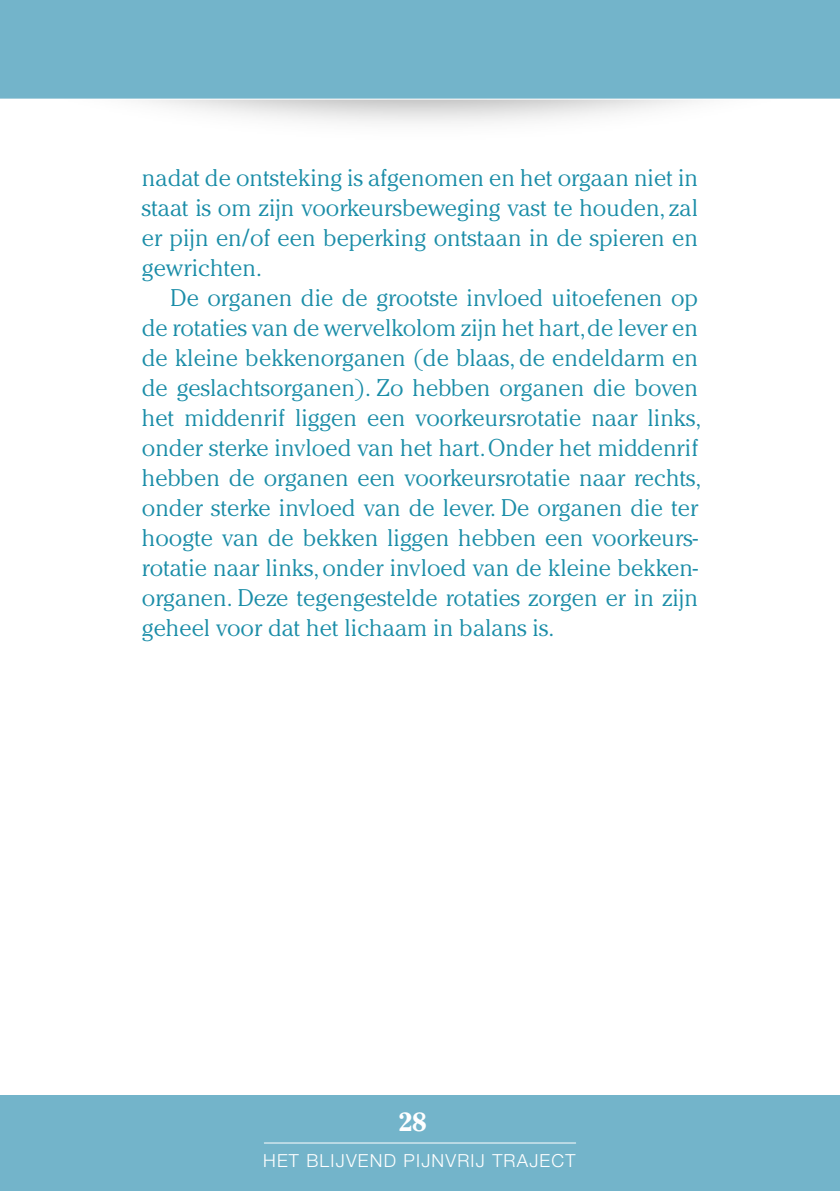
<style>
.page{position:relative;width:840px;height:1191px;background:#fff}
.page>*{position:absolute;margin:0;border:0;box-sizing:border-box;transform-origin:0 0}
.t1{font:700 26px "Cheltenham Std";color:#fff}
.t2{font:300 24px/30px "Cheltenham Std";color:#1a8da8;text-align:justify}
.t3{font:300 18px "Helvetica Neue LT Std";letter-spacing:.07em;color:#fff}
</style>
<div class="page">
<div style="left:0;top:1095px;width:839px;height:96px;background:#73b4ca"></div>
<hr style="left:264px;top:1142px;width:311px;height:1px;background:#fff">
<div style="left:0;top:0;width:839px;height:99px;background:#73b4ca"></div>
<p class="t2" style="left:142px;top:166px;width:557px">nadat de ontsteking is afgenomen en het orgaan niet in staat is om zijn voorkeursbeweging vast te houden, zal er pijn en/of een beperking ontstaan in de spieren en gewrichten.</p>
<p class="t2" style="left:142px;top:286px;width:560px;text-align:left;text-indent:28px">De organen die de grootste invloed uitoefenen op de rotaties van de wervelkolom zijn het hart,de lever en de kleine bekkenorganen (de blaas, de endeldarm en de geslachtsorganen). Zo hebben organen die boven het middenrif liggen een voorkeursrotatie naar links, onder sterke invloed van het hart. Onder het middenrif hebben de organen een voorkeursrotatie naar rechts, onder sterke invloed van de lever. De organen die ter hoogte van de bekken liggen hebben een voorkeurs&shy;rotatie naar links, onder invloed van de kleine bekken&shy;organen. Deze tegengestelde rotaties zorgen er in zijn geheel voor dat het lichaam in balans is.</p>
<p class="t1" style="left:397px;top:1112px;width:31px">28</p>
<p class="t3" style="left:263px;top:1154px;width:314px">HET BLIJVEND PIJNVRIJ TRAJECT</p>
</div>
